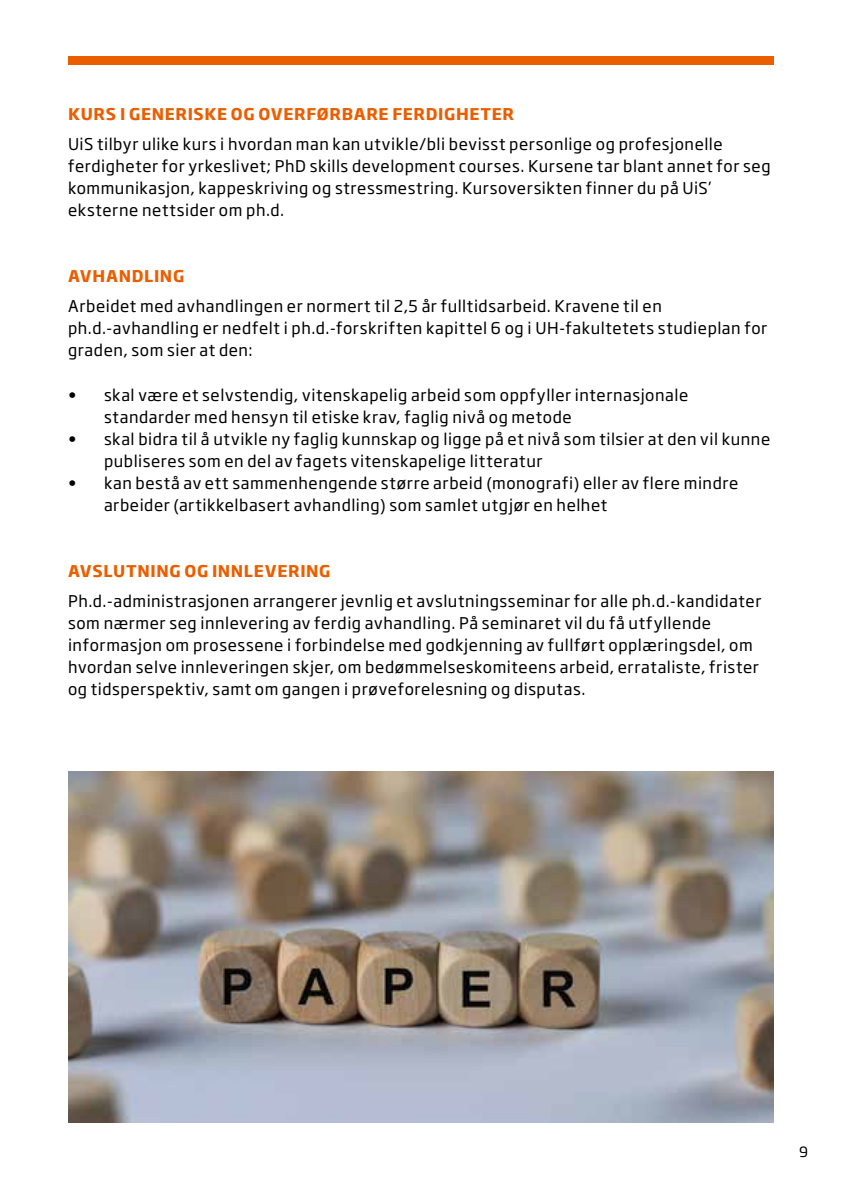
<style>
.page{position:relative;width:842px;height:1191px;background:#fff}
.page>*{position:absolute;margin:0;border:0;box-sizing:border-box;transform-origin:0 0}
.t1{font:16px/22px "Soho Gothic Std";letter-spacing:.035em;color:#000}
.t2{font:700 16px "Soho Gothic Std";letter-spacing:.04em;color:#eb5e00}
.t3{font:14px "Soho Gothic Std";color:#000}
</style>
<div class="page">
<div style="left:68px;top:57px;width:706px;height:8px;background:#eb5e00"></div>
<img style="left:68px;top:771px;width:706px;height:352px">
<p class="t2" style="left:68px;top:104px;width:447px">KURS I GENERISKE OG OVERFØRBARE FERDIGHETER</p>
<p class="t1" style="left:68px;top:134px;width:704px">UiS tilbyr ulike kurs i hvordan man kan utvikle/bli bevisst personlige og profesjonelle ferdigheter for yrkeslivet; PhD skills development courses. Kursene tar blant annet for seg kommunikasjon, kappeskriving og stressmestring. Kursoversikten finner du på UiS’ eksterne nettsider om ph.d.</p>
<p class="t2" style="left:68px;top:266px;width:118px">AVHANDLING</p>
<p class="t1" style="left:68px;top:296px;width:701px">Arbeidet med avhandlingen er normert til 2,5 år fulltidsarbeid. Kravene til en ph.d.-avhandling er nedfelt i ph.d.-forskriften kapittel 6 og i UH-fakultetets studieplan for graden, som sier at den:</p>
<p class="t1" style="left:104px;top:384px;width:586px;text-indent:-36px">• skal være et selvstendig, vitenskapelig arbeid som oppfyller internasjonale standarder med hensyn til etiske krav, faglig nivå og metode</p>
<p class="t1" style="left:104px;top:428px;width:668px;text-indent:-36px">• skal bidra til å utvikle ny faglig kunnskap og ligge på et nivå som tilsier at den vil kunne publiseres som en del av fagets vitenskapelige litteratur</p>
<p class="t1" style="left:104px;top:472px;width:636px;text-indent:-36px">• kan bestå av ett sammenhengende større arbeid (monografi) eller av flere mindre arbeider (artikkelbasert avhandling) som samlet utgjør en helhet</p>
<p class="t2" style="left:68px;top:560px;width:264px">AVSLUTNING OG INNLEVERING</p>
<p class="t1" style="left:68px;top:590px;width:695px">Ph.d.-administrasjonen arrangerer jevnlig et avslutningsseminar for alle ph.d.-kandidater som nærmer seg innlevering av ferdig avhandling. På seminaret vil du få utfyllende informasjon om prosessene i forbindelse med godkjenning av fullført opplæringsdel, om hvordan selve innleveringen skjer, om bedømmelseskomiteens arbeid, errataliste, frister og tidsperspektiv, samt om gangen i prøveforelesning og disputas.</p>
<p class="t3" style="left:799px;top:1142px;width:10px">9</p>
</div>
